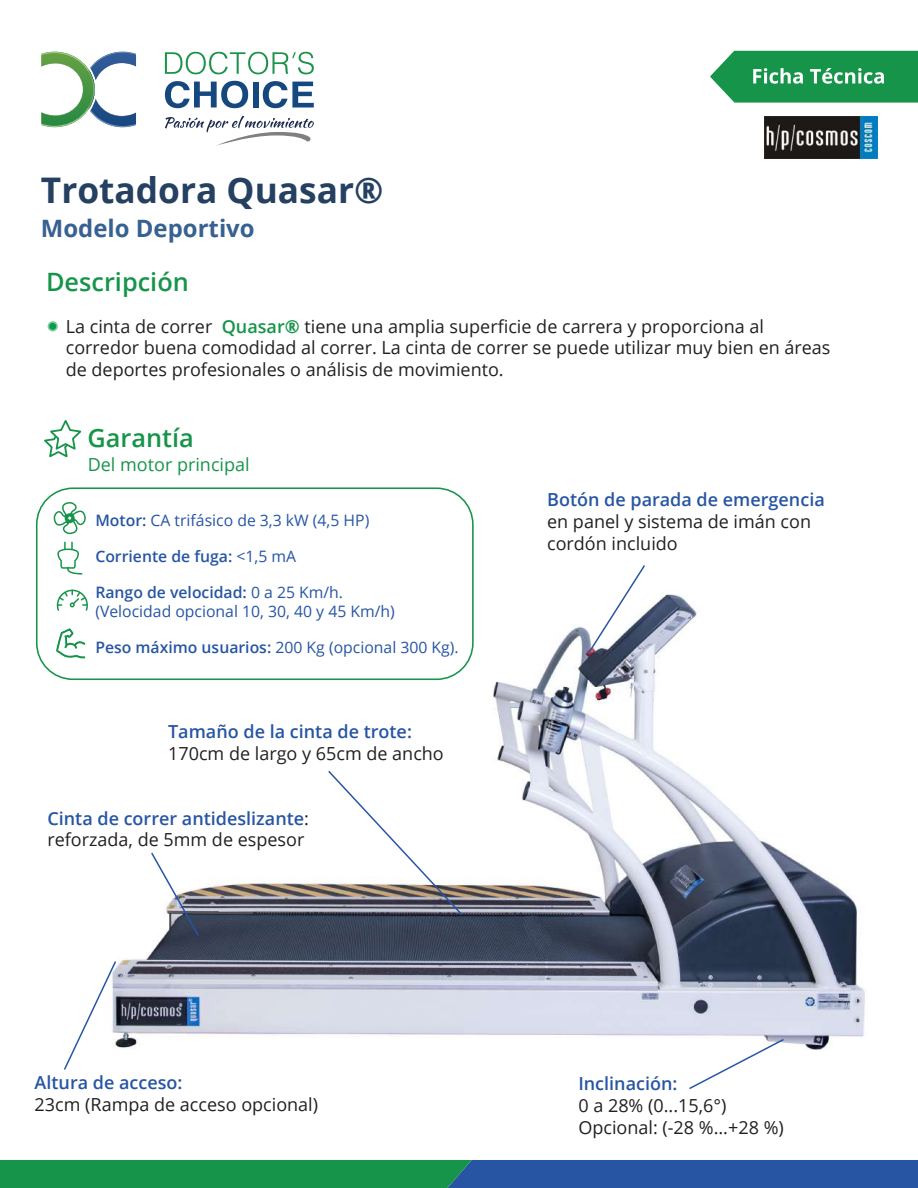
<style>
.page{position:relative;width:918px;height:1188px;background:#fff}
.page>*{position:absolute;margin:0;border:0;box-sizing:border-box;transform-origin:0 0}
.t1{font:700 35.25px "Open Sans";color:#254061}
.t2{font:600 25.35px "Open Sans";color:#16954a}
.t3{font:700 24px "Open Sans";color:#366191}
.t4{font:18px/21.6px "Open Sans";color:#231f20}
.t5{font:600 18px/21.6px "Open Sans";color:#2755a4}
.t6{font:18px "Open Sans";color:#16954a}
.t7{font:15.75px/18.9px "Open Sans";color:#2755a4}
.t8{font:600 15.75px "Open Sans";color:#2755a4}
.s1{font-weight:600;color:#16954a}
.s2{font-weight:700;color:#16954a}
.s3{font-weight:600}
.s4{font-weight:400}
.s5{font-weight:400;color:#231f20}
</style>
<div class="page">
<img style="left:95px;top:594px;width:773px;height:456px">
<svg style="left:327px;top:769px;width:137px;height:148px"></svg>
<svg style="left:587px;top:565px;width:60px;height:90px"></svg>
<svg style="left:687px;top:1038px;width:99px;height:51px"></svg>
<div style="left:48px;top:322px;width:9px;height:9px;background:#00a04b;border-radius:50%"></div>
<div style="left:48px;top:321px;width:10px;height:10px;border:2px solid #86caa1;border-radius:50%"></div>
<svg style="left:0;top:1160px;width:918px;height:28px;background:#1e7576"></svg>
<svg style="left:165px;top:81px;width:83px;height:27px"></svg>
<div style="left:253px;top:82px;width:5px;height:25px;background:#14487e"></div>
<svg style="left:263px;top:81px;width:51px;height:27px"></svg>
<svg style="left:41px;top:52px;width:95px;height:75px"></svg>
<svg style="left:165px;top:116px;width:149px;height:30px"></svg>
<svg style="left:165px;top:52px;width:149px;height:22px"></svg>
<svg style="left:150px;top:851px;width:50px;height:87px"></svg>
<svg style="left:64px;top:960px;width:53px;height:110px"></svg>
<svg style="left:57px;top:542px;width:26px;height:33px"></svg>
<svg style="left:56px;top:589px;width:32px;height:22px"></svg>
<svg style="left:56px;top:628px;width:29px;height:30px"></svg>
<div style="left:36px;top:487px;width:438px;height:193px;border:2px solid #16954a;border-radius:36px"></div>
<svg style="left:53px;top:502px;width:33px;height:33px"></svg>
<svg style="left:44px;top:420px;width:38px;height:38px"></svg>
<svg style="left:710px;top:50px;width:208px;height:53px;background:#39a565"></svg>
<img style="left:764px;top:116px;width:114px;height:42px">
<h1 class="t1" style="left:41px;top:165px;width:344px">Trotadora Quasar®</h1>
<h3 class="t3" style="left:41px;top:212px;width:215px">Modelo Deportivo</h3>
<h2 class="t2" style="left:46px;top:264px;width:144px">Descripción</h2>
<p class="t4" style="left:66px;top:315px;width:766px">La cinta de correr <span class="s1">Quasar</span><span class="s2">®</span> tiene una amplia superficie de carrera y proporciona al corredor buena comodidad al correr. La cinta de correr se puede utilizar muy bien en áreas de deportes profesionales o análisis de movimiento.</p>
<h2 class="t2" style="left:88px;top:421px;width:108px">Garantía</h2>
<p class="t6" style="left:88px;top:452px;width:164px">Del motor principal</p>
<p class="t7" style="left:95px;top:510px;width:276px"><span class="s3">Motor:</span> CA trifásico de 3,3 kW (4,5 HP)</p>
<p class="t8" style="left:95px;top:545px;width:202px">Corriente de fuga: <span class="s4">&lt;1,5 mA</span></p>
<p class="t7" style="left:95px;top:582px;width:301px"><span class="s3">Rango de velocidad:</span> 0 a 25 Km/h. (Velocidad opcional 10, 30, 40 y 45 Km/h)</p>
<p class="t7" style="left:95px;top:637px;width:365px"><span class="s3">Peso máximo usuarios:</span> 200 Kg (opcional 300 Kg).</p>
<p class="t5" style="left:168px;top:720px;width:245px">Tamaño de la cinta de trote:</p>
<p class="t4" style="left:168px;top:742px;width:277px">170cm de largo y 65cm de ancho</p>
<p class="t5" style="left:47px;top:807px;width:263px">Cinta de correr antideslizante<span class="s5">: reforzada, de 5mm de espesor</span></p>
<p class="t5" style="left:35px;top:1071px;width:149px">Altura de acceso:</p>
<p class="t4" style="left:35px;top:1093px;width:285px">23cm (Rampa de acceso opcional)</p>
<p class="t5" style="left:547px;top:489px;width:279px">Botón de parada de emergencia</p>
<p class="t4" style="left:547px;top:510px;width:265px">en panel y sistema de imán con cordón incluido</p>
<p class="t5" style="left:578px;top:1073px;width:101px">Inclinación:</p>
<p class="t4" style="left:578px;top:1094px;width:207px">0 a 28% (0...15,6°)<br>Opcional: (-28 %...+28 %)</p>
</div>
